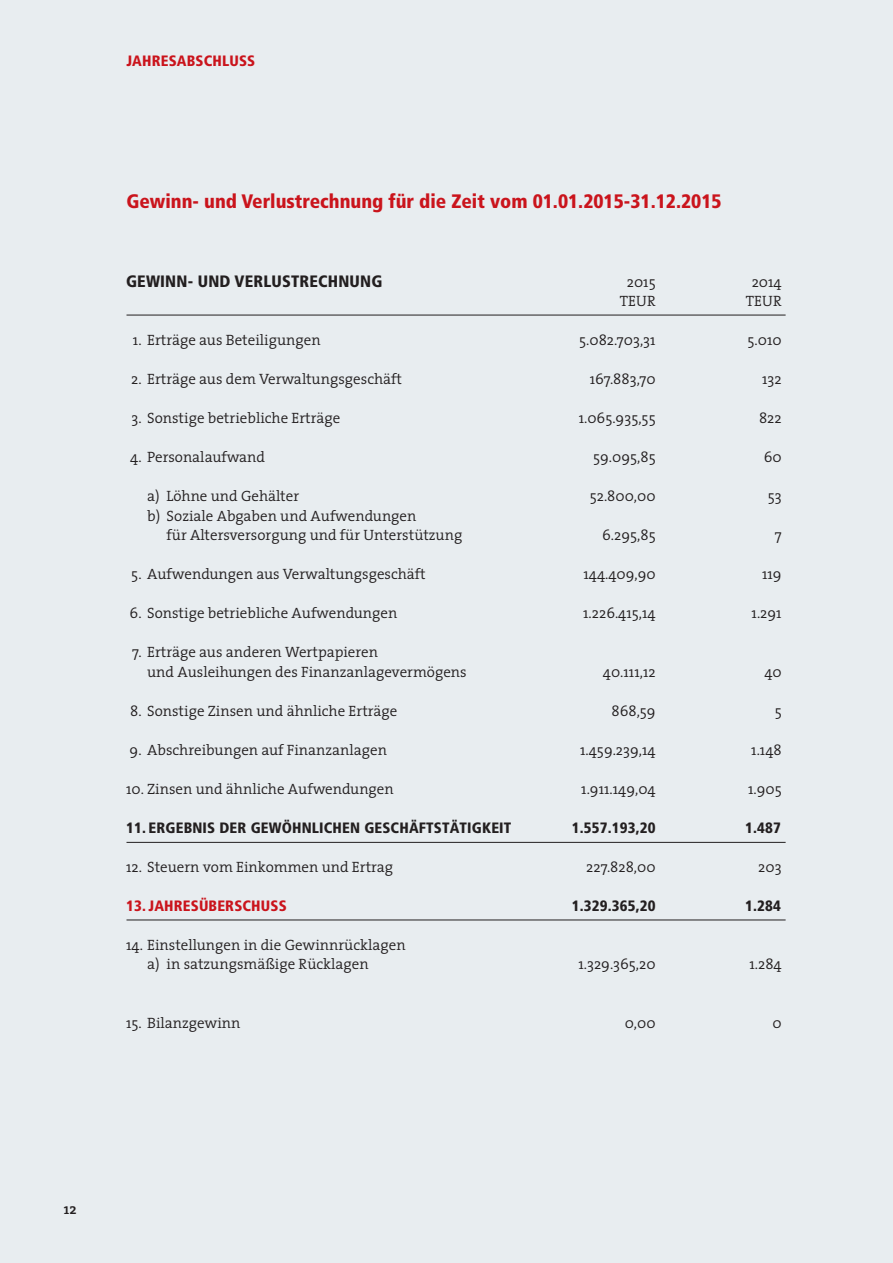
<style>
.page{position:relative;width:893px;height:1263px;background:#e8edf0}
.page>*{position:absolute;margin:0;border:0;box-sizing:border-box;transform-origin:0 0}
.t1{font:900 condensed 19.5px "Frutiger";color:#ca141c}
.t2{font:900 condensed 16.5px "Frutiger";letter-spacing:.01em;color:#231f20}
.t3{font:300 15px/19.5px "The Serif";color:#231f20}
.t4{font:900 condensed 15px "Frutiger";letter-spacing:.01em;color:#231f20}
.t5{font:900 condensed 15px "Frutiger";letter-spacing:.01em;color:#ca141c}
.t6{font:600 15px "The Serif";color:#231f20}
</style>
<div class="page">
<hr style="left:126px;top:919px;width:660px;height:1px;background:#231f20">
<hr style="left:126px;top:842px;width:660px;height:1px;background:#231f20">
<hr style="left:126px;top:315px;width:660px;height:1px;background:#231f20">
<p class="t5" style="left:126px;top:52px;width:130px">JAHRESABSCHLUSS</p>
<h1 class="t1" style="left:126px;top:190px;width:597px">Gewinn- und Verlustrechnung für die Zeit vom 01.01.2015-31.12.2015</h1>
<p class="t2" style="left:126px;top:271px;width:258px">GEWINN- UND VERLUSTRECHNUNG</p>
<p class="t3" style="left:627px;top:272px;width:30px">2015</p>
<p class="t3" style="left:752px;top:272px;width:31px">2014</p>
<p class="t3" style="left:620px;top:291px;width:37px">TEUR</p>
<p class="t3" style="left:746px;top:291px;width:37px">TEUR</p>
<p class="t3" style="left:133px;top:330px;width:189px">1. Erträge aus Beteiligungen</p>
<p class="t3" style="left:579px;top:330px;width:78px">5.082.703,31</p>
<p class="t3" style="left:747px;top:330px;width:36px">5.010</p>
<p class="t3" style="left:131px;top:369px;width:272px">2. Erträge aus dem Verwaltungsgeschäft</p>
<p class="t3" style="left:590px;top:369px;width:67px">167.883,70</p>
<p class="t3" style="left:762px;top:369px;width:21px">132</p>
<p class="t3" style="left:131px;top:408px;width:210px">3. Sonstige betriebliche Erträge</p>
<p class="t3" style="left:579px;top:408px;width:78px">1.065.935,55</p>
<p class="t3" style="left:759px;top:408px;width:24px">822</p>
<p class="t3" style="left:130px;top:447px;width:136px">4. Personalaufwand</p>
<p class="t3" style="left:593px;top:447px;width:64px">59.095,85</p>
<p class="t3" style="left:764px;top:447px;width:19px">60</p>
<p class="t3" style="left:147px;top:486px;width:153px">a) Löhne und Gehälter</p>
<p class="t3" style="left:590px;top:486px;width:67px">52.800,00</p>
<p class="t3" style="left:768px;top:486px;width:15px">53</p>
<p class="t3" style="left:167px;top:506px;width:297px;text-indent:-20px">b) Soziale Abgaben und Aufwendungen<br>für Altersversorgung und für Unterstützung</p>
<p class="t3" style="left:602px;top:525px;width:55px">6.295,85</p>
<p class="t3" style="left:775px;top:525px;width:8px">7</p>
<p class="t3" style="left:131px;top:564px;width:296px">5. Aufwendungen aus Verwaltungsgeschäft</p>
<p class="t3" style="left:583px;top:564px;width:74px">144.409,90</p>
<p class="t3" style="left:762px;top:564px;width:21px">119</p>
<p class="t3" style="left:130px;top:603px;width:269px">6. Sonstige betriebliche Aufwendungen</p>
<p class="t3" style="left:583px;top:603px;width:74px">1.226.415,14</p>
<p class="t3" style="left:752px;top:603px;width:32px">1.291</p>
<p class="t3" style="left:147px;top:642px;width:321px;text-indent:-15px">7. Erträge aus anderen Wertpapieren<br>und Ausleihungen des Finanzanlagevermögens</p>
<p class="t3" style="left:603px;top:662px;width:54px">40.111,12</p>
<p class="t3" style="left:764px;top:662px;width:19px">40</p>
<p class="t3" style="left:130px;top:701px;width:269px">8. Sonstige Zinsen und ähnliche Erträge</p>
<p class="t3" style="left:611px;top:701px;width:46px">868,59</p>
<p class="t3" style="left:775px;top:701px;width:9px">5</p>
<p class="t3" style="left:130px;top:740px;width:259px">9. Abschreibungen auf Finanzanlagen</p>
<p class="t3" style="left:580px;top:740px;width:77px">1.459.239,14</p>
<p class="t3" style="left:751px;top:740px;width:32px">1.148</p>
<p class="t3" style="left:126px;top:779px;width:269px">10. Zinsen und ähnliche Aufwendungen</p>
<p class="t3" style="left:581px;top:779px;width:76px">1.911.149,04</p>
<p class="t3" style="left:748px;top:779px;width:35px">1.905</p>
<p class="t4" style="left:126px;top:819px;width:387px">11. ERGEBNIS DER GEWÖHNLICHEN GESCHÄFTSTÄTIGKEIT</p>
<p class="t4" style="left:572px;top:819px;width:85px">1.557.193,20</p>
<p class="t4" style="left:745px;top:819px;width:37px">1.487</p>
<p class="t3" style="left:126px;top:857px;width:268px">12. Steuern vom Einkommen und Ertrag</p>
<p class="t3" style="left:586px;top:857px;width:71px">227.828,00</p>
<p class="t3" style="left:758px;top:857px;width:25px">203</p>
<p class="t5" style="left:126px;top:897px;width:162px">13. JAHRESÜBERSCHUSS</p>
<p class="t4" style="left:572px;top:897px;width:85px">1.329.365,20</p>
<p class="t4" style="left:745px;top:897px;width:37px">1.284</p>
<p class="t3" style="left:147px;top:935px;width:260px;text-indent:-21px">14. Einstellungen in die Gewinnrücklagen a) in satzungsmäßige Rücklagen</p>
<p class="t3" style="left:578px;top:954px;width:79px">1.329.365,20</p>
<p class="t3" style="left:749px;top:954px;width:34px">1.284</p>
<p class="t3" style="left:126px;top:1013px;width:116px">15. Bilanzgewinn</p>
<p class="t3" style="left:625px;top:1013px;width:32px">0,00</p>
<p class="t3" style="left:772px;top:1013px;width:11px">0</p>
<p class="t6" style="left:64px;top:1196px;width:14px">12</p>
</div>
